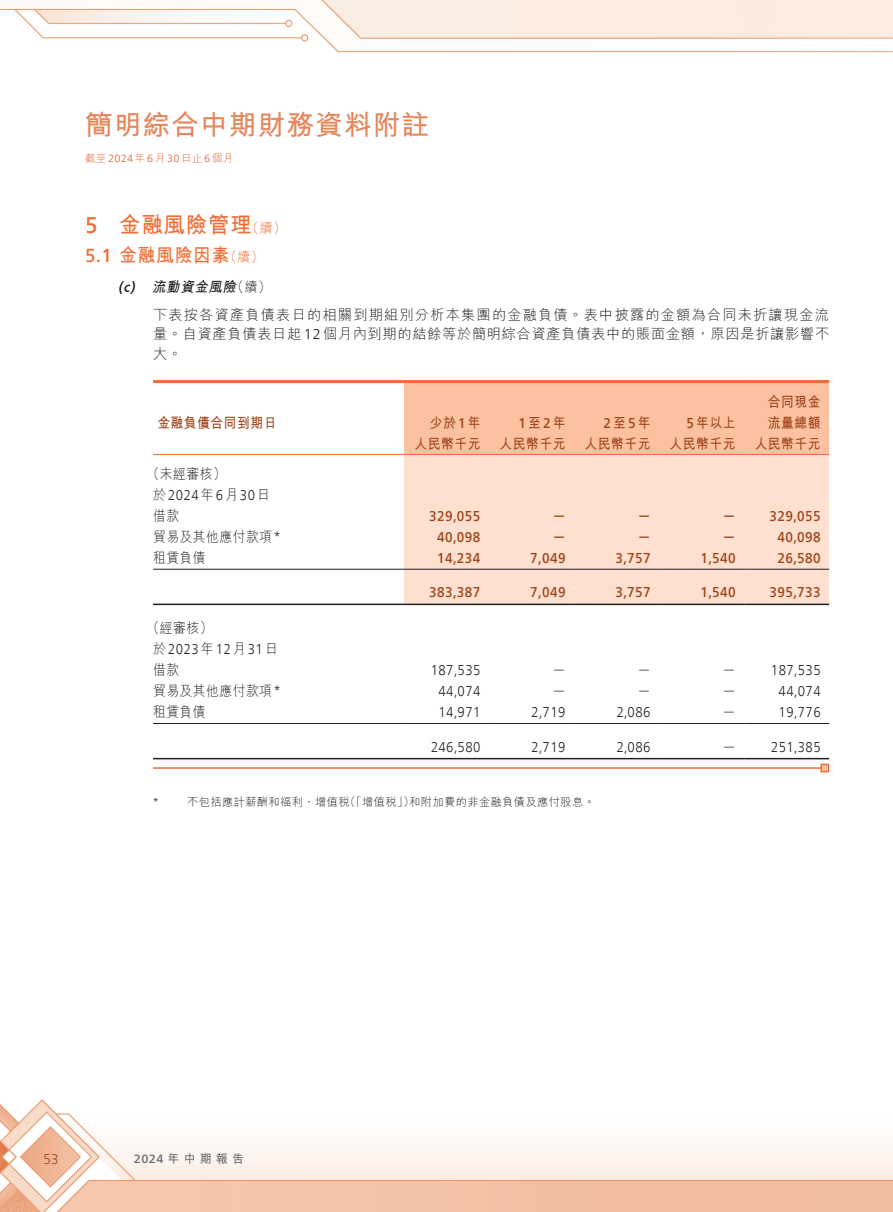
<style>
.page{position:relative;width:893px;height:1212px;background:#fff}
.page>*{position:absolute;margin:0;border:0;box-sizing:border-box;transform-origin:0 0}
.t1{font:700 27.75px "M Hei HK";letter-spacing:.035em;color:#e5865b}
._3__標題{font:700 22.5px "M Hei HK";letter-spacing:.04em;color:#f26d35;scale:.95 1}
._3__標題-2{font:500 22.5px "Frutiger Neue LT Com";color:#f26d35;scale:.95 1}
._4__副標題{font:700 18.75px "M Hei HK";letter-spacing:.04em;color:#f26d35;scale:.95 1}
._1__內文{font:300 14.25px "Frutiger Neue LT Com";letter-spacing:.035em;color:#231f20;scale:.9 1}
._1__內文-2{font:500 14.25px "Frutiger Neue LT Com";letter-spacing:.035em;color:#a0461d;scale:.9 1}
._1__內文-3{font:300 14.25px/19.5px "M Hei HK";letter-spacing:.045em;color:#231f20;text-align:justify}
._1__內文-4{font:700 14.25px "M Hei HK";letter-spacing:.035em;color:#a0461d;scale:.9 1}
._1__內文-5{font:300 14.25px "M Hei HK";letter-spacing:.045em;color:#231f20;scale:.9 1}
._5__副副標題{font:italic 700 14.25px "M Hei HK";color:#231f20;scale:.95 1}
._5__副副標題-2{font:italic 500 14.25px "Frutiger Neue LT Com";color:#231f20;scale:.95 1}
.t2{font:300 14.25px "Frutiger Neue LT Com";color:#a0461d;scale:.9 1}
._3__標題-3{font:300 13.5px "M Hei HK";color:#f26d35;scale:.95 1}
._4__副標題-2{font:300 13.5px "M Hei HK";color:#f26d35;scale:.95 1}
._5__副副標題-3{font:300 13.5px "M Hei HK";color:#231f20;scale:.95 1}
.t3{font:700 12px "M Hei HK";letter-spacing:.345em;color:#6c6d70}
._2__附註內文{font:300 11.25px "M Hei HK";letter-spacing:.035em;color:#231f20}
._2__附註內文-2{font:300 11.25px "Frutiger Neue LT Com";color:#231f20}
.t4{font:300 10.5px "M Hei HK";color:#db6230}
.s1{font-family:"Frutiger Neue LT Com"}
.s2{font-family:"Frutiger Neue LT Com";font-weight:500}
.s3{font-family:"M Hei HK";font-weight:700}
.s4{font-family:"M Hei HK"}
</style>
<div class="page">
<img style="left:0;top:0;width:892px;height:1212px">
<div style="left:404px;top:383px;width:425px;height:71px;background:#fbc1a0"></div>
<div style="left:404px;top:455px;width:425px;height:149px;background:#fde0cf"></div>
<hr style="left:153px;top:380px;width:251px;height:3px;background:#f26d35">
<hr style="left:404px;top:380px;width:85px;height:3px;background:#f26d35">
<hr style="left:489px;top:380px;width:85px;height:3px;background:#f26d35">
<hr style="left:574px;top:380px;width:85px;height:3px;background:#f26d35">
<hr style="left:659px;top:380px;width:85px;height:3px;background:#f26d35">
<hr style="left:744px;top:380px;width:85px;height:3px;background:#f26d35">
<hr style="left:153px;top:454px;width:251px;height:1px;background:#f26d35">
<hr style="left:404px;top:454px;width:85px;height:1px;background:#f26d35">
<hr style="left:489px;top:454px;width:85px;height:1px;background:#f26d35">
<hr style="left:574px;top:454px;width:85px;height:1px;background:#f26d35">
<hr style="left:659px;top:454px;width:85px;height:1px;background:#f26d35">
<hr style="left:744px;top:454px;width:85px;height:1px;background:#f26d35">
<hr style="left:153px;top:569px;width:251px;height:1px;background:#231f20">
<hr style="left:404px;top:569px;width:85px;height:1px;background:#231f20">
<hr style="left:489px;top:569px;width:85px;height:1px;background:#231f20">
<hr style="left:574px;top:569px;width:85px;height:1px;background:#231f20">
<hr style="left:659px;top:569px;width:85px;height:1px;background:#231f20">
<hr style="left:744px;top:569px;width:85px;height:1px;background:#231f20">
<hr style="left:153px;top:604px;width:251px;height:1px;background:#231f20">
<hr style="left:404px;top:604px;width:85px;height:1px;background:#231f20">
<hr style="left:489px;top:604px;width:85px;height:1px;background:#231f20">
<hr style="left:574px;top:604px;width:85px;height:1px;background:#231f20">
<hr style="left:659px;top:604px;width:85px;height:1px;background:#231f20">
<hr style="left:744px;top:604px;width:85px;height:1px;background:#231f20">
<hr style="left:153px;top:723px;width:251px;height:1px;background:#231f20">
<hr style="left:404px;top:723px;width:85px;height:1px;background:#231f20">
<hr style="left:489px;top:723px;width:85px;height:1px;background:#231f20">
<hr style="left:574px;top:723px;width:85px;height:1px;background:#231f20">
<hr style="left:659px;top:723px;width:85px;height:1px;background:#231f20">
<hr style="left:744px;top:723px;width:85px;height:1px;background:#231f20">
<hr style="left:153px;top:758px;width:251px;height:1px;background:#231f20">
<hr style="left:404px;top:758px;width:85px;height:1px;background:#231f20">
<hr style="left:489px;top:758px;width:85px;height:1px;background:#231f20">
<hr style="left:574px;top:758px;width:85px;height:1px;background:#231f20">
<hr style="left:659px;top:758px;width:85px;height:1px;background:#231f20">
<hr style="left:744px;top:758px;width:85px;height:1px;background:#231f20">
<hr style="left:153px;top:767px;width:673px;height:2px;background:#f26d35">
<svg style="left:820px;top:764px;width:9px;height:8px"></svg>
<h1 class="t1" style="left:85px;top:104px;width:346px">簡明綜合中期財務資料附註</h1>
<p class="t4" style="left:85px;top:152px;width:150px">截至<span class="s1">2024</span>年<span class="s1">6</span>月<span class="s1">30</span>日止<span class="s1">6</span>個月</p>
<p class="_3__標題-2" style="left:85px;top:211px;width:15px">5</p>
<p class="_3__標題" style="left:119px;top:208px;width:141px">金融風險管理</p>
<p class="_3__標題-3" style="left:246px;top:221px;width:43px">（續(</p>
<p class="_4__副標題" style="left:85px;top:242px;width:154px"><span class="s2">5.1</span> 金融風險因素</p>
<p class="_4__副標題-2" style="left:224px;top:250px;width:43px">（續(</p>
<p class="_5__副副標題-2" style="left:118px;top:278px;width:17px">c(</p>
<p class="_5__副副標題-2" style="left:130px;top:278px;width:10px">)</p>
<p class="_5__副副標題" style="left:152px;top:276px;width:93px">流動資金風險</p>
<p class="_5__副副標題-3" style="left:231px;top:280px;width:43px">（續(</p>
<p class="_1__內文-3" style="left:153px;top:305px;width:678px">下表按各資產負債表日的相關到期組別分析本集團的金融負債。表中披露的金額為合同未折讓現金流量。自資產負債表日起<span class="s1">12</span>個月內到期的結餘等於簡明綜合資產負債表中的賬面金額，原因是折讓影響不大。</p>
<p class="_1__內文-4" style="left:157px;top:412px;width:134px">金融負債合同到期日</p>
<p class="_1__內文-4" style="left:430px;top:412px;width:58px">少於<span class="s2">1</span>年</p>
<p class="_1__內文-4" style="left:414px;top:433px;width:75px">人民幣千元</p>
<p class="_1__內文-2" style="left:519px;top:414px;width:54px">1<span class="s3">至</span>2<span class="s3">年</span></p>
<p class="_1__內文-4" style="left:500px;top:433px;width:75px">人民幣千元</p>
<p class="_1__內文-2" style="left:604px;top:414px;width:54px">2<span class="s3">至</span>5<span class="s3">年</span></p>
<p class="_1__內文-4" style="left:585px;top:433px;width:75px">人民幣千元</p>
<p class="_1__內文-4" style="left:687px;top:412px;width:56px"><span class="s2">5</span> 年以上</p>
<p class="_1__內文-4" style="left:670px;top:433px;width:75px">人民幣千元</p>
<p class="_1__內文-4" style="left:768px;top:391px;width:60px">合同現金</p>
<p class="_1__內文-4" style="left:768px;top:412px;width:60px">流量總額</p>
<p class="_1__內文-4" style="left:755px;top:433px;width:75px">人民幣千元</p>
<p class="_1__內文-5" style="left:147px;top:466px;width:89px">（未經審核(</p>
<p class="_1__內文" style="left:153px;top:486px;width:131px"><span class="s4">於</span>2024<span class="s4">年</span>6<span class="s4">月</span>30<span class="s4">日</span></p>
<p class="_1__內文-5" style="left:153px;top:508px;width:30px">借款</p>
<p class="_1__內文-2" style="left:429px;top:507px;width:59px">329,055</p>
<p class="_1__內文-2" style="left:553px;top:506px;width:16px">—</p>
<p class="_1__內文-2" style="left:638px;top:506px;width:16px">—</p>
<p class="_1__內文-2" style="left:723px;top:506px;width:16px">—</p>
<p class="_1__內文-2" style="left:769px;top:507px;width:59px">329,055</p>
<p class="_1__內文-5" style="left:153px;top:529px;width:143px">貿易及其他應付款項<span class="s1">*</span></p>
<p class="_1__內文-2" style="left:437px;top:528px;width:50px">40,098</p>
<p class="_1__內文-2" style="left:553px;top:527px;width:16px">—</p>
<p class="_1__內文-2" style="left:638px;top:527px;width:16px">—</p>
<p class="_1__內文-2" style="left:723px;top:527px;width:16px">—</p>
<p class="_1__內文-2" style="left:777px;top:528px;width:50px">40,098</p>
<p class="_1__內文-5" style="left:153px;top:550px;width:60px">租賃負債</p>
<p class="_1__內文-2" style="left:437px;top:549px;width:50px">14,234</p>
<p class="_1__內文-2" style="left:530px;top:549px;width:41px">7,049</p>
<p class="_1__內文-2" style="left:615px;top:549px;width:41px">3,757</p>
<p class="_1__內文-2" style="left:700px;top:549px;width:41px">1,540</p>
<p class="_1__內文-2" style="left:777px;top:549px;width:50px">26,580</p>
<p class="_1__內文-2" style="left:429px;top:584px;width:59px">383,387</p>
<p class="_1__內文-2" style="left:530px;top:584px;width:41px">7,049</p>
<p class="_1__內文-2" style="left:615px;top:584px;width:41px">3,757</p>
<p class="_1__內文-2" style="left:700px;top:584px;width:41px">1,540</p>
<p class="_1__內文-2" style="left:769px;top:584px;width:59px">395,733</p>
<p class="_1__內文-5" style="left:147px;top:620px;width:75px">（經審核(</p>
<p class="_1__內文" style="left:153px;top:640px;width:140px"><span class="s4">於</span>2023<span class="s4">年</span>12<span class="s4">月</span>31<span class="s4">日</span></p>
<p class="_1__內文-5" style="left:153px;top:662px;width:30px">借款</p>
<p class="_1__內文" style="left:431px;top:661px;width:57px">187,535</p>
<p class="_1__內文" style="left:553px;top:661px;width:16px">—</p>
<p class="_1__內文" style="left:638px;top:661px;width:16px">—</p>
<p class="_1__內文" style="left:723px;top:661px;width:16px">—</p>
<p class="_1__內文" style="left:771px;top:661px;width:57px">187,535</p>
<p class="_1__內文-5" style="left:153px;top:683px;width:143px">貿易及其他應付款項<span class="s1">*</span></p>
<p class="_1__內文" style="left:438px;top:682px;width:48px">44,074</p>
<p class="_1__內文" style="left:553px;top:682px;width:16px">—</p>
<p class="_1__內文" style="left:638px;top:682px;width:16px">—</p>
<p class="_1__內文" style="left:723px;top:682px;width:16px">—</p>
<p class="_1__內文" style="left:779px;top:682px;width:48px">44,074</p>
<p class="_1__內文-5" style="left:153px;top:704px;width:60px">租賃負債</p>
<p class="_1__內文" style="left:438px;top:703px;width:48px">14,971</p>
<p class="_1__內文" style="left:531px;top:703px;width:40px">2,719</p>
<p class="_1__內文" style="left:616px;top:703px;width:40px">2,086</p>
<p class="_1__內文" style="left:723px;top:703px;width:16px">—</p>
<p class="_1__內文" style="left:779px;top:703px;width:48px">19,776</p>
<p class="_1__內文" style="left:431px;top:738px;width:57px">246,580</p>
<p class="_1__內文" style="left:531px;top:738px;width:40px">2,719</p>
<p class="_1__內文" style="left:616px;top:738px;width:40px">2,086</p>
<p class="_1__內文" style="left:723px;top:737px;width:16px">—</p>
<p class="_1__內文" style="left:771px;top:738px;width:57px">251,385</p>
<p class="_2__附註內文-2" style="left:153px;top:795px;width:7px">*</p>
<p class="_2__附註內文" style="left:344px;top:796px;width:71px">（「增值稅」）</p>
<p class="_2__附註內文" style="left:409px;top:796px;width:187px">和附加費的非金融負債及應付股息。</p>
<p class="_2__附註內文" style="left:187px;top:796px;width:164px">不包括應計薪酬和福利、增值稅</p>
<p class="t2" style="left:44px;top:1150px;width:18px">53</p>
<p class="t3" style="left:134px;top:1150px;width:112px"><span class="s2">2024</span>年中期報告</p>
</div>
